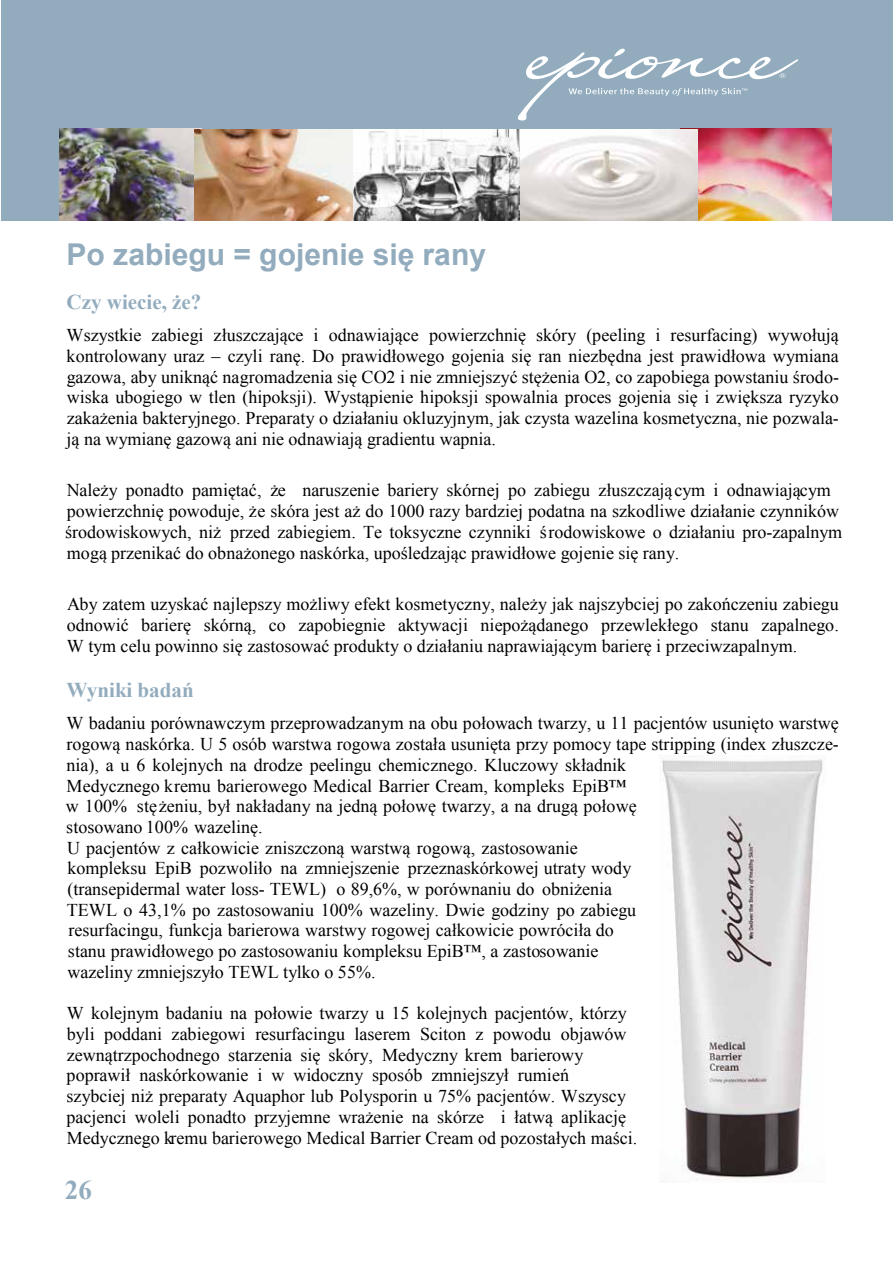
<style>
.page{position:relative;width:893px;height:1263px;background:#fff}
.page>*{position:absolute;margin:0;border:0;box-sizing:border-box;transform-origin:0 0}
.t1{font:700 30px "Arial";color:#92acbe}
.t2{font:700 27px "Times New Roman";color:#92acbe}
.t3{font:700 21px "Times New Roman";color:#92acbe}
.t4{font:18px/20.7px "Times New Roman";color:#000101}
</style>
<div class="page">
<div style="left:1px;top:0;width:892px;height:220px;background:#92acbe"></div>
<img style="left:681px;top:128px;width:150px;height:92px">
<svg style="left:518px;top:49px;width:280px;height:72px"></svg>
<img style="left:59px;top:128px;width:143px;height:92px">
<img style="left:195px;top:129px;width:159px;height:91px">
<img style="left:354px;top:129px;width:343px;height:91px">
<img style="left:662px;top:756px;width:161px;height:424px">
<h1 class="t1" style="left:67px;top:235px;width:421px">Po zabiegu = gojenie się rany</h1>
<p class="t3" style="left:67px;top:287px;width:136px">Czy wiecie, że?</p>
<p class="t4" style="left:67px;top:325px;width:774px;text-align:justify">Wszystkie zabiegi złuszczające i odnawiające powierzchnię skóry (peeling i resurfacing) wywołują kontrolowany uraz – czyli ranę. Do prawidłowego gojenia się ran niezbędna jest prawidłowa wymiana gazowa, aby uniknąć nagromadzenia się CO2 i nie zmniejszyć stężenia O2, co zapobiega powstaniu ś rodo&shy;wiska ubogiego w tlen (hipoksji). Wystąpienie hipoksji spowalnia proces gojenia się i zwiększa ryzyko zakażenia bakteryjnego. Preparaty o działaniu okluzyjnym, jak czysta wazelina kosmetyczna, nie pozwala&shy;ją na wymianę gazową ani nie odnawiają gradientu wapnia.</p>
<p class="t4" style="left:65px;top:480px;width:778px">Należy ponadto pamiętać, że naruszenie bariery skórnej po zabiegu złuszczającym i odnawiającym powierzchnię powoduje, ż e skóra jest aż do 1000 razy bardziej podatna na szkodliwe działanie czynników środowiskowych, niż przed zabiegiem. Te toksyczne czynniki środowiskowe o działaniu pro-zapalnym mogą przenikać do obnażonego naskórka, upośledzając prawidłowe gojenie się rany.</p>
<p class="t4" style="left:67px;top:594px;width:774px;text-align:justify">Aby zatem uzyskać najlepszy możliwy efekt kosmetyczny, należy jak najszybciej po zakończeniu zabiegu odnowić barierę skórną, co zapobiegnie aktywacji niepożądanego przewlekłego stanu zapalnego.<br>W tym celu powinno się zastosować produkty o działaniu naprawiającym barierę i przeciwzapalnym.</p>
<p class="t3" style="left:67px;top:675px;width:129px">Wyniki badań</p>
<p class="t4" style="left:66px;top:713px;width:775px">W badaniu porównawczym przeprowadzanym na obu połowach twarzy, u 11 pacjentów usunięto warstwę rogową naskórka. U 5 osób warstwa rogowa została usunięta przy pomocy tape stripping (index złuszcze&shy;nia), a u 6 kolejnych na drodze peelingu chemicznego. Kluczowy składnik<br>Medycznego kremu barierowego Medical Barrier Cream, kompleks EpiB™<br>w 100% stężeniu, był nakładany na jedną połowę twarzy, a na drugą połowę<br>stosowano 100% wazelinę.<br>U pacjentów z całkowicie zniszczoną warstwą rogową, zastosowanie<br>kompleksu EpiB pozwoliło na zmniejszenie przeznaskórkowej utraty wody<br>(transepidermal water loss- TEWL) o 89,6%, w porównaniu do obniżenia<br>TEWL o 43,1% po zastosowaniu 100% wazeliny. Dwie godziny po zabiegu<br>resurfacingu, funkcja barierowa warstwy rogowej całkowicie powróciła do<br>stanu prawidłowego po zastosowaniu kompleksu EpiB™, a zastosowanie<br>wazeliny zmniejszyło TEWL tylko o 55%.</p>
<p class="t4" style="left:67px;top:1002px;width:572px">W kolejnym badaniu na połowie twarzy u 15 kolejnych pacjentów, którzy byli poddani zabiegowi resurfacingu laserem Sciton z powodu objawów zewnątrzpochodnego starzenia się skóry, Medyczny krem barierowy poprawił naskórkowanie i w widoczny sposób zmniejszył rumień<br>szybciej niż preparaty Aquaphor lub Polysporin u 75% pacjentów. Wszyscy pacjenci woleli ponadto przyjemne wrażenie na skórze i łatwą aplikację Medycznego kremu barierowego Medical Barrier Cream od pozostałych maści.</p>
<h2 class="t2" style="left:65px;top:1171px;width:29px">26</h2>
</div>
